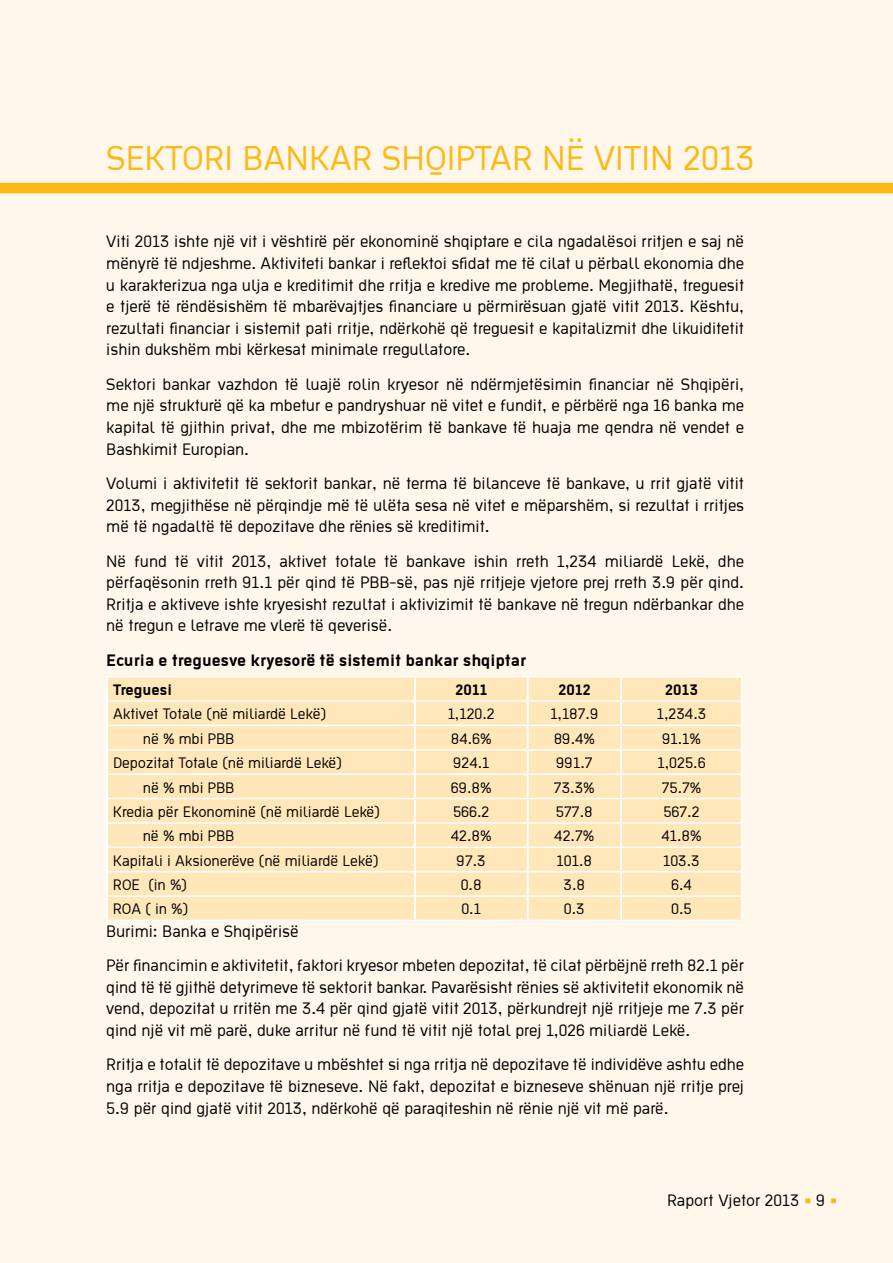
<style>
.page{position:relative;width:893px;height:1263px;background:#fff7eb}
.page>*{position:absolute;margin:0;border:0;box-sizing:border-box;transform-origin:0 0}
.t1{font:37.5px "Ekstropia";color:#fdb913}
.t2{font:18px/21.6px "Ekstropia";color:#000;text-align:justify}
.t3{font:700 18px "Ekstropia";color:#000}
.t4{font:16.5px "Ekstropia";color:#000}
.t5{font:700 16.5px "Ekstropia";color:#000}
.s1{color:#fdb913}
</style>
<div class="page">
<div style="left:108px;top:677px;width:634px;height:243px;background:#ffe7b9"></div>
<svg style="left:106px;top:678px;width:2px;height:242px"></svg>
<svg style="left:414px;top:678px;width:2px;height:242px"></svg>
<svg style="left:527px;top:678px;width:1px;height:242px"></svg>
<svg style="left:620px;top:678px;width:2px;height:242px"></svg>
<svg style="left:741px;top:678px;width:2px;height:242px"></svg>
<hr style="left:106px;top:676px;width:309px;height:1px;background:#fff">
<hr style="left:415px;top:676px;width:113px;height:1px;background:#fff">
<hr style="left:528px;top:676px;width:93px;height:1px;background:#fff">
<hr style="left:621px;top:676px;width:122px;height:1px;background:#fff">
<hr style="left:108px;top:700px;width:307px;height:2px;background:#fff">
<hr style="left:415px;top:700px;width:113px;height:2px;background:#fff">
<hr style="left:528px;top:700px;width:93px;height:2px;background:#fff">
<hr style="left:621px;top:700px;width:120px;height:2px;background:#fff">
<hr style="left:108px;top:725px;width:307px;height:1px;background:#fff">
<hr style="left:415px;top:725px;width:113px;height:1px;background:#fff">
<hr style="left:528px;top:725px;width:93px;height:1px;background:#fff">
<hr style="left:621px;top:725px;width:120px;height:1px;background:#fff">
<hr style="left:108px;top:749px;width:307px;height:1px;background:#fff">
<hr style="left:415px;top:749px;width:113px;height:1px;background:#fff">
<hr style="left:528px;top:749px;width:93px;height:1px;background:#fff">
<hr style="left:621px;top:749px;width:120px;height:1px;background:#fff">
<hr style="left:108px;top:773px;width:307px;height:2px;background:#fff">
<hr style="left:415px;top:773px;width:113px;height:2px;background:#fff">
<hr style="left:528px;top:773px;width:93px;height:2px;background:#fff">
<hr style="left:621px;top:773px;width:120px;height:2px;background:#fff">
<hr style="left:108px;top:798px;width:307px;height:1px;background:#fff">
<hr style="left:415px;top:798px;width:113px;height:1px;background:#fff">
<hr style="left:528px;top:798px;width:93px;height:1px;background:#fff">
<hr style="left:621px;top:798px;width:120px;height:1px;background:#fff">
<hr style="left:108px;top:822px;width:307px;height:2px;background:#fff">
<hr style="left:415px;top:822px;width:113px;height:2px;background:#fff">
<hr style="left:528px;top:822px;width:93px;height:2px;background:#fff">
<hr style="left:621px;top:822px;width:120px;height:2px;background:#fff">
<hr style="left:108px;top:846px;width:307px;height:2px;background:#fff">
<hr style="left:415px;top:846px;width:113px;height:2px;background:#fff">
<hr style="left:528px;top:846px;width:93px;height:2px;background:#fff">
<hr style="left:621px;top:846px;width:120px;height:2px;background:#fff">
<hr style="left:108px;top:871px;width:307px;height:1px;background:#fff">
<hr style="left:415px;top:871px;width:113px;height:1px;background:#fff">
<hr style="left:528px;top:871px;width:93px;height:1px;background:#fff">
<hr style="left:621px;top:871px;width:120px;height:1px;background:#fff">
<hr style="left:108px;top:895px;width:307px;height:2px;background:#fff">
<hr style="left:415px;top:895px;width:113px;height:2px;background:#fff">
<hr style="left:528px;top:895px;width:93px;height:2px;background:#fff">
<hr style="left:621px;top:895px;width:120px;height:2px;background:#fff">
<hr style="left:106px;top:920px;width:309px;height:1px;background:#fff">
<hr style="left:415px;top:920px;width:113px;height:1px;background:#fff">
<hr style="left:528px;top:920px;width:93px;height:1px;background:#fff">
<hr style="left:621px;top:920px;width:122px;height:1px;background:#fff">
<div style="left:0;top:183px;width:893px;height:10px;background:#fdb913"></div>
<h1 class="t1" style="left:106px;top:136px;width:38px">Sektori</h1>
<h1 class="t1" style="left:242px;top:136px;width:44px">Bankar</h1>
<h1 class="t1" style="left:382px;top:136px;width:62px">Shqiptar</h1>
<h1 class="t1" style="left:542px;top:136px;width:88px">në vitin</h1>
<h1 class="t1" style="left:683px;top:136px;width:73px">2013</h1>
<p class="t2" style="left:106px;top:230px;width:639px">Viti 2013 ishte një vit i vështirë për ekonominë shqiptare e cila ngadalësoi rritjen e saj në mënyrë të ndjeshme. Aktiviteti bankar i reflektoi sfidat me të cilat u përball ekonomia dhe u karakterizua nga ulja e kreditimit dhe rritja e kredive me probleme. Megjithatë, treguesit e tjerë të rëndësishëm të mbarëvajtjes financiare u përmirësuan gjatë vitit 2013. Kështu, rezultati financiar i sistemit pati rritje, ndërkohë që treguesit e kapitalizmit dhe likuiditetit ishin dukshëm mbi kërkesat minimale rregullatore.</p>
<p class="t2" style="left:106px;top:373px;width:639px">Sektori bankar vazhdon të luajë rolin kryesor në ndërmjetësimin financiar në Shqipëri, me një strukturë që ka mbetur e pandryshuar në vitet e fundit, e përbërë nga 16 banka me kapital të gjithin privat, dhe me mbizotërim të bankave të huaja me qendra në vendet e Bashkimit Europian.</p>
<p class="t2" style="left:106px;top:472px;width:639px">Volumi i aktivitetit të sektorit bankar, në terma të bilanceve të bankave, u rrit gjatë vitit 2013, megjithëse në përqindje më të ulëta sesa në vitet e mëparshëm, si rezultat i rritjes më të ngadaltë të depozitave dhe rënies së kreditimit.</p>
<p class="t2" style="left:106px;top:549px;width:639px">Në fund të vitit 2013, aktivet totale të bankave ishin rreth 1,234 miliardë Lekë, dhe përfaqësonin rreth 91.1 për qind të PBB-së, pas një rritjeje vjetore prej rreth 3.9 për qind.<br>Rritja e aktiveve ishte kryesisht rezultat i aktivizimit të bankave në tregun ndërbankar dhe në tregun e letrave me vlerë të qeverisë.</p>
<p class="t3" style="left:106px;top:649px;width:422px">Ecuria e treguesve kryesorë të sistemit bankar shqiptar</p>
<p class="t5" style="left:113px;top:680px;width:60px">Treguesi</p>
<p class="t5" style="left:455px;top:680px;width:33px">2011</p>
<p class="t5" style="left:558px;top:680px;width:34px">2012</p>
<p class="t5" style="left:665px;top:680px;width:35px">2013</p>
<p class="t4" style="left:113px;top:704px;width:215px">Aktivet Totale (në miliardë Lekë)</p>
<p class="t4" style="left:448px;top:704px;width:49px">1,120.2</p>
<p class="t4" style="left:550px;top:704px;width:50px">1,187.9</p>
<p class="t4" style="left:657px;top:704px;width:51px">1,234.3</p>
<p class="t4" style="left:143px;top:729px;width:93px">në % mbi PBB</p>
<p class="t4" style="left:451px;top:729px;width:42px">84.6%</p>
<p class="t4" style="left:554px;top:729px;width:43px">89.4%</p>
<p class="t4" style="left:662px;top:729px;width:40px">91.1%</p>
<p class="t4" style="left:113px;top:753px;width:231px">Depozitat Totale (në miliardë Lekë)</p>
<p class="t4" style="left:453px;top:753px;width:38px">924.1</p>
<p class="t4" style="left:556px;top:753px;width:38px">991.7</p>
<p class="t4" style="left:657px;top:753px;width:50px">1,025.6</p>
<p class="t4" style="left:143px;top:777px;width:93px">në % mbi PBB</p>
<p class="t4" style="left:451px;top:777px;width:42px">69.8%</p>
<p class="t4" style="left:554px;top:777px;width:42px">73.3%</p>
<p class="t4" style="left:662px;top:777px;width:41px">75.7%</p>
<p class="t4" style="left:113px;top:802px;width:269px">Kredia për Ekonominë (në miliardë Lekë)</p>
<p class="t4" style="left:453px;top:802px;width:38px">566.2</p>
<p class="t4" style="left:556px;top:802px;width:38px">577.8</p>
<p class="t4" style="left:663px;top:802px;width:38px">567.2</p>
<p class="t4" style="left:143px;top:826px;width:93px">në % mbi PBB</p>
<p class="t4" style="left:451px;top:826px;width:42px">42.8%</p>
<p class="t4" style="left:554px;top:826px;width:42px">42.7%</p>
<p class="t4" style="left:661px;top:826px;width:42px">41.8%</p>
<p class="t4" style="left:113px;top:851px;width:267px">Kapitali i Aksionerëve (në miliardë Lekë)</p>
<p class="t4" style="left:457px;top:851px;width:31px">97.3</p>
<p class="t4" style="left:557px;top:851px;width:37px">101.8</p>
<p class="t4" style="left:663px;top:851px;width:38px">103.3</p>
<p class="t4" style="left:113px;top:875px;width:76px">ROE (in %)</p>
<p class="t4" style="left:461px;top:875px;width:22px">0.8</p>
<p class="t4" style="left:563px;top:875px;width:23px">3.8</p>
<p class="t4" style="left:671px;top:875px;width:22px">6.4</p>
<p class="t4" style="left:113px;top:899px;width:77px">ROA ( in %)</p>
<p class="t4" style="left:461px;top:899px;width:21px">0.1</p>
<p class="t4" style="left:564px;top:899px;width:22px">0.3</p>
<p class="t4" style="left:671px;top:899px;width:22px">0.5</p>
<p class="t2" style="left:106px;top:913px;width:639px;line-height:34.3px">Burimi: Banka e Shqipërisë<br>Për financimin e aktivitetit, faktori kryesor mbeten depozitat, të cilat përbëjnë rreth 82.1 për</p>
<p class="t2" style="left:106px;top:975px;width:639px">qind të të gjithë detyrimeve të sektorit bankar. Pavarësisht rënies së aktivitetit ekonomik në vend, depozitat u rritën me 3.4 për qind gjatë vitit 2013, përkundrejt një rritjeje me 7.3 për qind një vit më parë, duke arritur në fund të vitit një total prej 1,026 miliardë Lekë.</p>
<p class="t2" style="left:106px;top:1053px;width:639px">Rritja e totalit të depozitave u mbështet si nga rritja në depozitave të individëve ashtu edhe nga rritja e depozitave të bizneseve. Në fakt, depozitat e bizneseve shënuan një rritje prej 5.9 për qind gjatë vitit 2013, ndërkohë që paraqiteshin në rënie një vit më parë.</p>
<p class="t2" style="left:667px;top:1189px;width:172px">Raport Vjetor 2013 <span class="s1">•</span> 9 <span class="s1">•</span></p>
</div>
